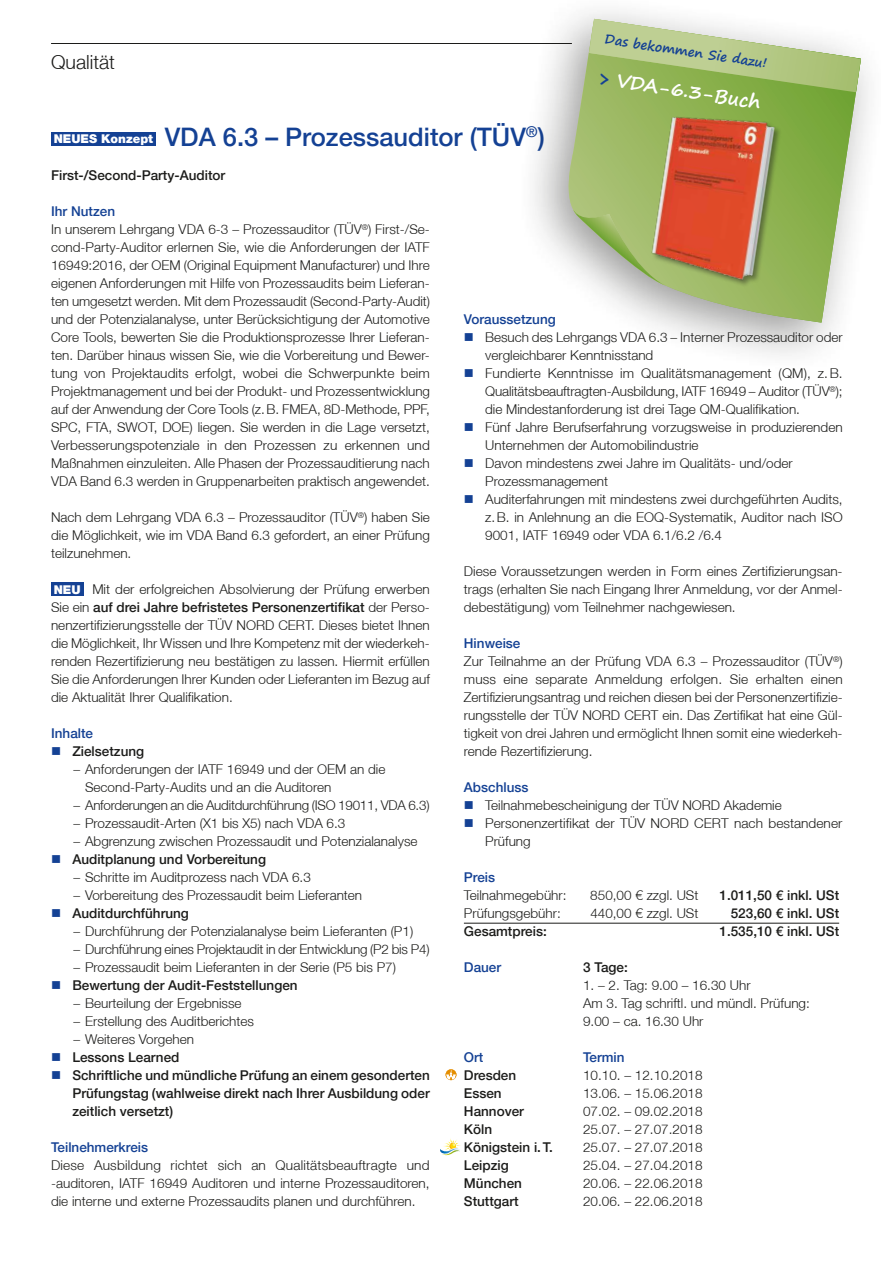
<style>
.page{position:relative;width:881px;height:1263px;background:#fff}
.page>*{position:absolute;margin:0;border:0;box-sizing:border-box;transform-origin:0 0}
.t1{font:500 25.5px "Helvetica Neue LT";color:#144194}
.t2{font:300 19.5px "Helvetica Neue LT";color:#1c1c1a}
.t3{font:700 18.9px "Segoe Print";color:#fff}
.t4{font:300 13.5px/18px "Helvetica Neue LT";color:#1c1c1a}
.t5{font:500 13.5px/18px "Helvetica Neue LT";color:#1c1c1a}
.t6{font:500 13.5px "Helvetica Neue LT";color:#144194}
.t7{font:700 13.05px "Segoe Print";color:#144194}
.s1{color:#144194}
.s2{font-weight:900;font-size:12.15px;color:#fff}
.s3{font-weight:500;color:#144194}
.s4{font-weight:500}
</style>
<div class="page">
<hr style="left:51px;top:43px;width:520px;height:1px;background:#1c1c1a">
<div style="left:51px;top:132px;width:105px;height:14px;background:#144194"></div>
<div style="left:51px;top:582px;width:32px;height:14px;background:#144194"></div>
<hr style="left:463px;top:923px;width:375px;height:1px;background:#1c1c1a">
<div style="left:514px;top:0;width:366px;height:375px;background:#1c1c1a;opacity:.45"></div>
<svg style="left:561px;top:19px;width:299px;height:304px"></svg>
<svg style="left:572px;top:208px;width:66px;height:77px;background:#b9c6a1"></svg>
<svg style="left:589px;top:19px;width:271px;height:73px"></svg>
<img style="left:638px;top:105px;width:156px;height:188px">
<svg style="left:445px;top:1069px;width:11px;height:11px"></svg>
<svg style="left:440px;top:1138px;width:21px;height:17px"></svg>
<h2 class="t2" style="left:51px;top:50px;width:65px">Qualität</h2>
<p class="t7" style="left:606px;top:26px;width:165px;rotate:9deg">Das bekommen Sie dazu!</p>
<h3 class="t3" style="left:601px;top:60px;width:165px;rotate:9deg"><span class="s1">&gt;</span> VDA-6.3-Buch</h3>
<h1 class="t1" style="left:54px;top:121px;width:492px"><span class="s2">NEUES Konzept</span> VDA 6.3 – Prozessauditor (TÜV<sup>®</sup>)</h1>
<p class="t5" style="left:51px;top:166px;width:176px">First-/Second-Party-Auditor</p>
<p class="t4" style="left:51px;top:202px;width:380px"><span class="s3">Ihr Nutzen<br></span>In unserem Lehrgang VDA 6-3 – Prozessauditor (TÜV<sup>®</sup>) First-/Se&shy;cond-Party-Auditor erlernen Sie, wie die Anforderungen der IATF 16949:2016, der OEM (Original Equipment Manufacturer) und Ihre eigenen Anforderungen mit Hilfe von Prozessaudits beim Lieferan&shy;ten umgesetzt werden. Mit dem Prozessaudit (Second-Party-Audit) und der Potenzialanalyse, unter Berücksichtigung der Automotive Core Tools, bewerten Sie die Produktionsprozesse Ihrer Lieferan&shy;ten. Darüber hinaus wissen Sie, wie die Vorbereitung und Bewer&shy;tung von Projektaudits erfolgt, wobei die Schwerpunkte beim Projektmanagement und bei der Produkt- und Prozessentwicklung auf der Anwendung der Core Tools (z.B. FMEA, 8D-Methode, PPF, SPC, FTA, SWOT, DOE) liegen. Sie werden in die Lage versetzt, Verbesserungspotenziale in den Prozessen zu erkennen und Maßnahmen einzuleiten. Alle Phasen der Prozessauditierung nach VDA Band 6.3 werden in Gruppenarbeiten praktisch angewendet.</p>
<p class="t4" style="left:51px;top:508px;width:380px;text-align:justify">Nach dem Lehrgang VDA 6.3 – Prozessauditor (TÜV<sup>®</sup>) haben Sie die Möglichkeit, wie im VDA Band 6.3 gefordert, an einer Prüfung teilzunehmen.</p>
<p class="t4" style="left:51px;top:580px;width:380px;text-align:justify"><span class="s2">NEU</span> Mit der erfolgreichen Absolvierung der Prüfung erwerben Sie ein <span class="s4">auf drei Jahre befristetes Personenzertifikat</span> der Perso&shy;nenzertifizierungsstelle der TÜV NORD CERT. Dieses bietet Ihnen die Möglichkeit, Ihr Wissen und Ihre Kompetenz mit der wiederkeh&shy;renden Rezertifizierung neu bestätigen zu lassen. Hiermit erfüllen Sie die Anforderungen Ihrer Kunden oder Lieferanten im Bezug auf die Aktualität Ihrer Qualifikation.</p>
<p class="t6" style="left:51px;top:725px;width:44px">Inhalte</p>
<p class="t5" style="left:72px;top:742px;width:73px">Zielsetzung</p>
<p class="t4" style="left:85px;top:760px;width:301px;text-indent:-12px">– Anforderungen der IATF 16949 und der OEM an die<br>Second-Party-Audits und an die Auditoren</p>
<p class="t4" style="left:73px;top:796px;width:357px">– Anforderungen an die Auditdurchführung (ISO 19011, VDA 6.3)</p>
<p class="t4" style="left:73px;top:814px;width:273px">– Prozessaudit-Arten (X1 bis X5) nach VDA 6.3</p>
<p class="t4" style="left:73px;top:832px;width:345px">– Abgrenzung zwischen Prozessaudit und Potenzialanalyse</p>
<p class="t5" style="left:72px;top:850px;width:195px">Auditplanung und Vorbereitung</p>
<p class="t4" style="left:73px;top:868px;width:239px">– Schritte im Auditprozess nach VDA 6.3</p>
<p class="t4" style="left:73px;top:886px;width:290px">– Vorbereitung des Prozessaudit beim Lieferanten</p>
<p class="t5" style="left:72px;top:904px;width:118px">Auditdurchführung</p>
<p class="t4" style="left:73px;top:922px;width:341px">– Durchführung der Potenzialanalyse beim Lieferanten (P1)</p>
<p class="t4" style="left:73px;top:940px;width:357px">– Durchführung eines Projektaudit in der Entwicklung (P2 bis P4)</p>
<p class="t4" style="left:73px;top:958px;width:324px">– Prozessaudit beim Lieferanten in der Serie (P5 bis P7)</p>
<p class="t5" style="left:72px;top:976px;width:227px">Bewertung der Audit-Feststellungen</p>
<p class="t4" style="left:73px;top:994px;width:169px">– Beurteilung der Ergebnisse</p>
<p class="t4" style="left:73px;top:1012px;width:182px">– Erstellung des Auditberichtes</p>
<p class="t4" style="left:73px;top:1030px;width:122px">– Weiteres Vorgehen</p>
<p class="t5" style="left:72px;top:1048px;width:359px">Lessons Learned<br>Schriftliche und mündliche Prüfung an einem gesonderten Prüfungstag (wahlweise direkt nach Ihrer Ausbildung oder zeitlich versetzt)</p>
<p class="t6" style="left:51px;top:1139px;width:99px">Teilnehmerkreis</p>
<p class="t4" style="left:51px;top:1156px;width:380px;text-align:justify">Diese Ausbildung richtet sich an Qualitätsbeauftragte und -auditoren, IATF 16949 Auditoren und interne Prozessauditoren, die interne und externe Prozessaudits planen und durchführen.</p>
<p class="t6" style="left:463px;top:311px;width:93px">Voraussetzung</p>
<p class="t4" style="left:485px;top:328px;width:359px">Besuch des Lehrgangs VDA 6.3 – Interner Prozessauditor oder vergleichbarer Kenntnisstand<br>Fundierte Kenntnisse im Qualitätsmanagement (QM), z.B.<br>Qualitätsbeauftragten-Ausbildung, IATF 16949 – Auditor (TÜV<sup>®</sup>); die Mindestanforderung ist drei Tage QM-Qualifikation.<br>Fünf Jahre Berufserfahrung vorzugsweise in produzierenden Unternehmen der Automobilindustrie<br>Davon mindestens zwei Jahre im Qualitäts- und/oder Prozessmanagement<br>Auditerfahrungen mit mindestens zwei durchgeführten Audits, z.B. in Anlehnung an die EOQ-Systematik, Auditor nach ISO 9001, IATF 16949 oder VDA 6.1/6.2 /6.4</p>
<p class="t4" style="left:463px;top:562px;width:380px;text-align:justify">Diese Voraussetzungen werden in Form eines Zertifizierungsan&shy;trags (erhalten Sie nach Eingang Ihrer Anmeldung, vor der Anmel&shy;debestätigung) vom Teilnehmer nachgewiesen.</p>
<p class="t4" style="left:463px;top:634px;width:380px"><span class="s3">Hinweise<br></span>Zur Teilnahme an der Prüfung VDA 6.3 – Prozessauditor (TÜV<sup>®</sup>) muss eine separate Anmeldung erfolgen. Sie erhalten einen Zertifizierungsantrag und reichen diesen bei der Personenzertifizie&shy;rungsstelle der TÜV NORD CERT ein. Das Zertifikat hat eine Gül&shy;tigkeit von drei Jahren und ermöglicht Ihnen somit eine wiederkeh&shy;rende Rezertifizierung.</p>
<p class="t6" style="left:463px;top:779px;width:66px">Abschluss</p>
<p class="t4" style="left:485px;top:796px;width:358px">Teilnahmebescheinigung der TÜV NORD Akademie<br>Personenzertifikat der TÜV NORD CERT nach bestandener<br>Prüfung</p>
<p class="t6" style="left:463px;top:869px;width:33px">Preis</p>
<p class="t4" style="left:463px;top:886px;width:104px">Teilnahmegebühr:</p>
<p class="t4" style="left:590px;top:886px;width:110px">850,00 € zzgl. USt</p>
<p class="t5" style="left:719px;top:886px;width:121px">1.011,50 € inkl. USt</p>
<p class="t4" style="left:463px;top:904px;width:98px">Prüfungsgebühr:</p>
<p class="t4" style="left:590px;top:904px;width:110px">440,00 € zzgl. USt</p>
<p class="t5" style="left:730px;top:904px;width:110px">523,60 € inkl. USt</p>
<p class="t5" style="left:463px;top:922px;width:84px">Gesamtpreis:</p>
<p class="t5" style="left:719px;top:922px;width:121px">1.535,10 € inkl. USt</p>
<p class="t6" style="left:463px;top:959px;width:39px">Dauer</p>
<p class="t5" style="left:583px;top:958px;width:46px">3 Tage:</p>
<p class="t4" style="left:583px;top:976px;width:228px">1. – 2. Tag: 9.00 – 16.30 Uhr<br>Am 3. Tag schriftl. und mündl. Prüfung:<br>9.00 – ca. 16.30 Uhr</p>
<p class="t6" style="left:463px;top:1049px;width:21px">Ort</p>
<p class="t6" style="left:583px;top:1049px;width:43px">Termin</p>
<p class="t5" style="left:463px;top:1066px;width:54px">Dresden</p>
<p class="t4" style="left:583px;top:1066px;width:121px">10.10. – 12.10.2018</p>
<p class="t5" style="left:463px;top:1084px;width:39px">Essen</p>
<p class="t4" style="left:583px;top:1084px;width:121px">13.06. – 15.06.2018</p>
<p class="t5" style="left:463px;top:1102px;width:62px">Hannover</p>
<p class="t4" style="left:583px;top:1102px;width:121px">07.02. – 09.02.2018</p>
<p class="t5" style="left:463px;top:1120px;width:30px">Köln</p>
<p class="t4" style="left:583px;top:1120px;width:121px">25.07. – 27.07.2018</p>
<p class="t5" style="left:463px;top:1138px;width:90px">Königstein i.T.</p>
<p class="t4" style="left:583px;top:1138px;width:121px">25.07. – 27.07.2018</p>
<p class="t5" style="left:463px;top:1156px;width:46px">Leipzig</p>
<p class="t4" style="left:583px;top:1156px;width:121px">25.04. – 27.04.2018</p>
<p class="t5" style="left:463px;top:1174px;width:60px">München</p>
<p class="t4" style="left:583px;top:1174px;width:121px">20.06. – 22.06.2018</p>
<p class="t5" style="left:463px;top:1192px;width:56px">Stuttgart</p>
<p class="t4" style="left:583px;top:1192px;width:121px">20.06. – 22.06.2018</p>
</div>
